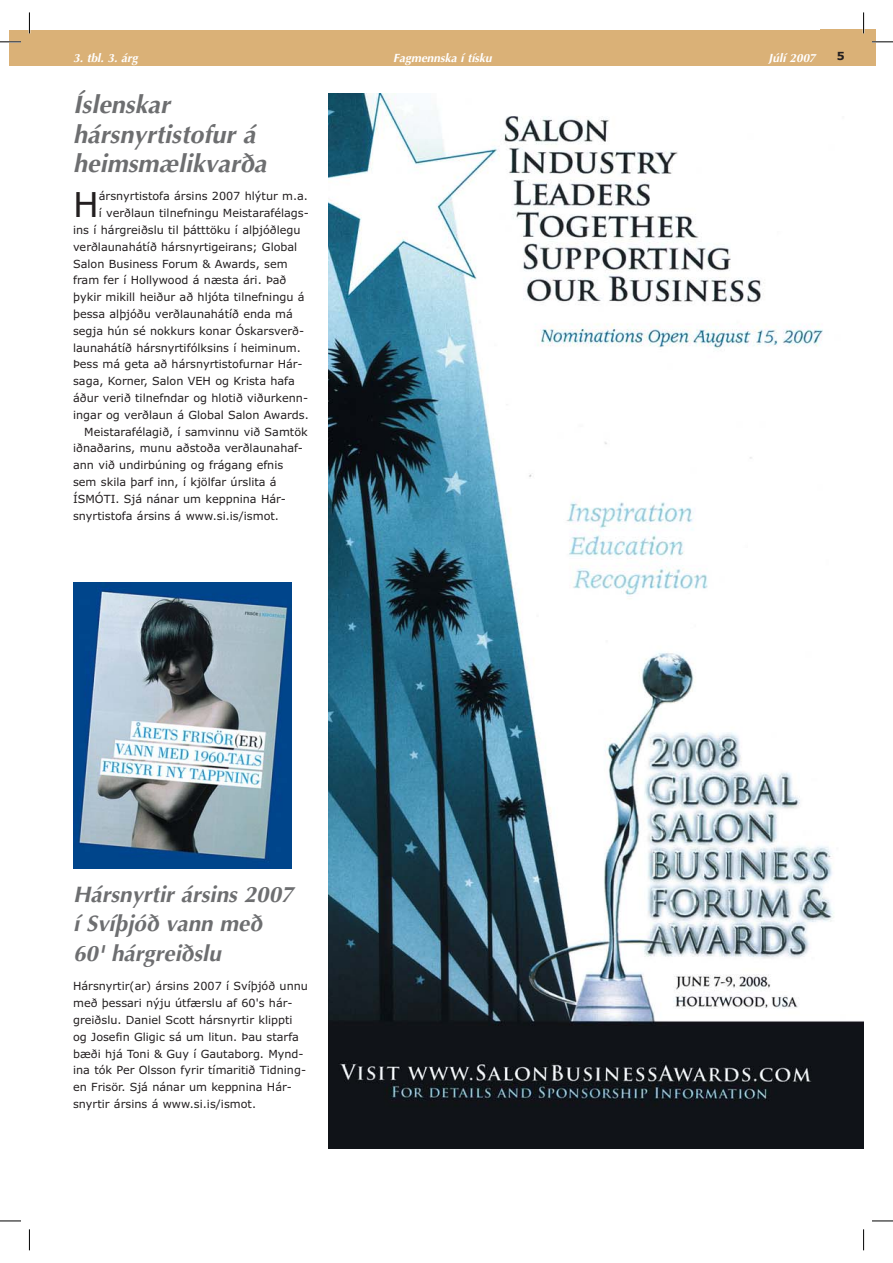
<style>
.page{position:relative;width:893px;height:1263px;background:#fff}
.page>*{position:absolute;margin:0;border:0;box-sizing:border-box;transform-origin:0 0}
.t1{font:34.35px "Verdana";color:#231f20}
.t2{font:italic 700 25.2px/29.4px "Optima";color:#6d6e70}
.t3{font:italic 700 22.35px/29.4px "Optima";color:#6d6e70}
.t4{font:italic 700 11.85px "Optima";color:#fff}
.t5{font:11.25px/16.8px "Verdana";color:#231f20}
.t6{font:700 11.25px "Verdana";color:#231f20}
</style>
<div class="page">
<div style="left:29px;top:30px;width:846px;height:36px;background:#dab177"></div>
<div style="left:10px;top:30px;width:19px;height:36px;background:#dab177"></div>
<img style="left:73px;top:582px;width:219px;height:287px">
<img style="left:328px;top:93px;width:535px;height:1056px">
<hr style="left:0;top:41px;width:21px;height:2px;background:#fff">
<hr style="left:872px;top:41px;width:20px;height:2px;background:#fff">
<hr style="left:862px;top:12px;width:2px;height:21px;background:#fff">
<svg style="left:0;top:42px;width:21px;height:1px"></svg>
<svg style="left:872px;top:42px;width:20px;height:1px"></svg>
<svg style="left:0;top:1221px;width:21px;height:1px"></svg>
<svg style="left:872px;top:1221px;width:20px;height:1px"></svg>
<svg style="left:29px;top:12px;width:1px;height:21px"></svg>
<svg style="left:29px;top:1229px;width:1px;height:21px"></svg>
<svg style="left:863px;top:12px;width:1px;height:21px"></svg>
<svg style="left:863px;top:1229px;width:1px;height:21px"></svg>
<p class="t4" style="left:73px;top:53px;width:66px">3. tbl. 3. árg</p>
<p class="t4" style="left:393px;top:53px;width:100px">Fagmennska í tísku</p>
<p class="t4" style="left:768px;top:53px;width:49px">Júlí 2007</p>
<p class="t6" style="left:836px;top:49px;width:9px">5</p>
<h2 class="t2" style="left:73px;top:93px;width:195px">Íslenskar hársnyrtistofur á heimsmælikvarða</h2>
<h1 class="t1" style="left:73px;top:191px;width:27px">H</h1>
<p class="t5" style="left:99px;top:189px;width:210px">ársnyrtistofa ársins 2007 hlýtur m.a.</p>
<p class="t5" style="left:99px;top:206px;width:211px">í verðlaun tilnefningu Meistarafélags-</p>
<p class="t5" style="left:73px;top:222px;width:229px">ins í hárgreiðslu til þátttöku í alþjóðlegu</p>
<p class="t5" style="left:73px;top:239px;width:226px">verðlaunahátíð hársnyrtigeirans; Global</p>
<p class="t5" style="left:73px;top:256px;width:216px">Salon Business Forum &amp; Awards, sem</p>
<p class="t5" style="left:73px;top:273px;width:215px">fram fer í Hollywood á næsta ári. Það</p>
<p class="t5" style="left:73px;top:290px;width:233px">þykir mikill heiður að hljóta tilnefningu á</p>
<p class="t5" style="left:73px;top:307px;width:221px">þessa alþjóðu verðlaunahátíð enda má</p>
<p class="t5" style="left:73px;top:323px;width:232px">segja hún sé nokkurs konar Óskarsverð-</p>
<p class="t5" style="left:73px;top:340px;width:229px">launahátíð hársnyrtifólksins í heiminum.</p>
<p class="t5" style="left:73px;top:357px;width:231px">Þess má geta að hársnyrtistofurnar Hár-</p>
<p class="t5" style="left:73px;top:374px;width:223px">saga, Korner, Salon VEH og Krista hafa</p>
<p class="t5" style="left:73px;top:391px;width:236px">áður verið tilnefndar og hlotið viðurkenn-</p>
<p class="t5" style="left:73px;top:407px;width:237px">ingar og verðlaun á Global Salon Awards.</p>
<p class="t5" style="left:84px;top:424px;width:225px">Meistarafélagið, í samvinnu við Samtök</p>
<p class="t5" style="left:73px;top:441px;width:231px">iðnaðarins, munu aðstoða verðlaunahaf-</p>
<p class="t5" style="left:73px;top:458px;width:212px">ann við undirbúning og frágang efnis</p>
<p class="t5" style="left:73px;top:475px;width:205px">sem skila þarf inn, í kjölfar úrslita á</p>
<p class="t5" style="left:73px;top:491px;width:214px">ÍSMÓTI. Sjá nánar um keppnina Hár-</p>
<p class="t5" style="left:73px;top:508px;width:207px">snyrtistofa ársins á www.si.is/ismot.</p>
<h3 class="t3" style="left:73px;top:882px;width:222px">Hársnyrtir ársins 2007 í Svíþjóð vann með<br>60' hárgreiðslu</h3>
<p class="t5" style="left:73px;top:979px;width:236px">Hársnyrtir(ar) ársins 2007 í Svíþjóð unnu með þessari nýju útfærslu af 60's hár&shy;greiðslu. Daniel Scott hársnyrtir klippti og Josefin Gligic sá um litun. Þau starfa bæði hjá Toni &amp; Guy í Gautaborg. Mynd&shy;ina tók Per Olsson fyrir tímaritið Tidning&shy;en Frisör. Sjá nánar um keppnina Hár&shy;snyrtir ársins á www.si.is/ismot.</p>
</div>
